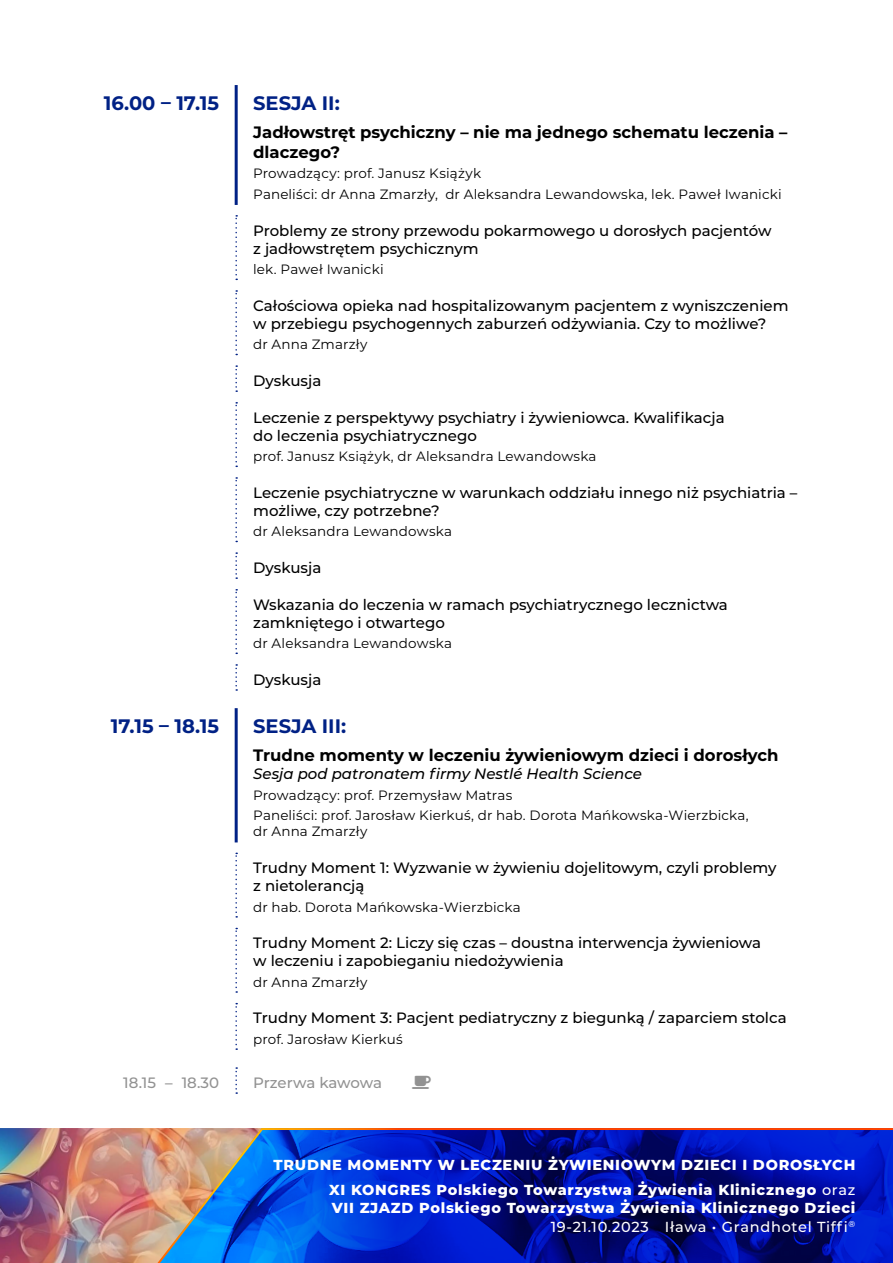
<style>
.page{position:relative;width:893px;height:1263px;background:#fff}
.page>*{position:absolute;margin:0;border:0;box-sizing:border-box;transform-origin:0 0}
.t1{font:700 19.5px "Montserrat";color:#002185}
.t2{font:700 16.5px/19.8px "Montserrat";color:#000}
.t3{font:500 15px/18px "Montserrat";color:#000}
.t4{font:italic 500 15px "Montserrat";color:#000}
.t5{font:500 15px "Montserrat";letter-spacing:-.01em;color:#929292}
.t6{font:800 14.55px/17.4px "Montserrat";letter-spacing:.05em;color:#fff}
.t7{font:500 14.55px "Montserrat";letter-spacing:.05em;color:#fff}
.t8{font:13.5px/20.4px "Montserrat";letter-spacing:.01em;color:#000}
.s1{font-weight:500}
</style>
<div class="page">
<svg style="left:235px;top:215px;width:2px;height:65px"></svg>
<svg style="left:235px;top:290px;width:2px;height:65px"></svg>
<svg style="left:235px;top:365px;width:2px;height:27px"></svg>
<svg style="left:235px;top:402px;width:2px;height:65px"></svg>
<svg style="left:235px;top:477px;width:2px;height:65px"></svg>
<svg style="left:235px;top:552px;width:2px;height:27px"></svg>
<svg style="left:235px;top:589px;width:2px;height:65px"></svg>
<svg style="left:235px;top:664px;width:2px;height:27px"></svg>
<svg style="left:235px;top:853px;width:2px;height:64px"></svg>
<svg style="left:235px;top:928px;width:2px;height:65px"></svg>
<svg style="left:235px;top:1003px;width:2px;height:47px"></svg>
<svg style="left:235px;top:1067px;width:2px;height:27px"></svg>
<hr style="left:235px;top:85px;width:3px;height:120px;background:#002185">
<hr style="left:235px;top:708px;width:3px;height:134px;background:#002185">
<img style="left:0;top:1128px;width:139px;height:135px">
<svg style="left:139px;top:1128px;width:754px;height:135px;background:#1730a9"></svg>
<h1 class="t1" style="left:104px;top:89px;width:117px">16.00 – 17.15</h1>
<h1 class="t1" style="left:253px;top:89px;width:88px">SESJA II:</h1>
<p class="t2" style="left:253px;top:122px;width:536px">Jadłowstręt psychiczny – nie ma jednego schematu leczenia – dlaczego?</p>
<p class="t8" style="left:253px;top:163px;width:530px">Prowadzący: prof. Janusz Książyk<br>Paneliści: dr Anna Zmarzły, dr Aleksandra Lewandowska, lek. Paweł Iwanicki</p>
<p class="t3" style="left:253px;top:221px;width:520px">Problemy ze strony przewodu pokarmowego u dorosłych pacjentów z jadłowstrętem psychicznym</p>
<p class="t8" style="left:253px;top:259px;width:132px">lek. Paweł Iwanicki</p>
<p class="t3" style="left:253px;top:296px;width:537px">Całościowa opieka nad hospitalizowanym pacjentem z wyniszczeniem w przebiegu psychogennych zaburzeń odżywiania. Czy to możliwe?</p>
<p class="t8" style="left:253px;top:334px;width:116px">dr Anna Zmarzły</p>
<p class="t3" style="left:253px;top:371px;width:70px">Dyskusja</p>
<p class="t3" style="left:253px;top:408px;width:473px">Leczenie z perspektywy psychiatry i żywieniowca. Kwalifikacja do leczenia psychiatrycznego</p>
<p class="t8" style="left:253px;top:446px;width:345px">prof. Janusz Książyk, dr Aleksandra Lewandowska</p>
<p class="t3" style="left:253px;top:483px;width:546px">Leczenie psychiatryczne w warunkach oddziału innego niż psychiatria – możliwe, czy potrzebne?</p>
<p class="t8" style="left:253px;top:521px;width:200px">dr Aleksandra Lewandowska</p>
<p class="t3" style="left:253px;top:558px;width:70px">Dyskusja</p>
<p class="t3" style="left:253px;top:595px;width:476px">Wskazania do leczenia w ramach psychiatrycznego lecznictwa zamkniętego i otwartego</p>
<p class="t8" style="left:253px;top:633px;width:200px">dr Aleksandra Lewandowska</p>
<p class="t3" style="left:253px;top:670px;width:70px">Dyskusja</p>
<h1 class="t1" style="left:111px;top:712px;width:110px">17.15 – 18.15</h1>
<h1 class="t1" style="left:253px;top:712px;width:94px">SESJA III:</h1>
<p class="t2" style="left:253px;top:745px;width:527px">Trudne momenty w leczeniu żywieniowym dzieci i dorosłych</p>
<p class="t4" style="left:253px;top:763px;width:390px">Sesja pod patronatem firmy Nestlé Health Science</p>
<p class="t8" style="left:253px;top:784px;width:497px">Prowadzący: prof. Przemysław Matras<br>Paneliści: prof. Jarosław Kierkuś, dr hab. Dorota Mańkowska-Wierzbicka,</p>
<p class="t8" style="left:253px;top:821px;width:116px">dr Anna Zmarzły</p>
<p class="t3" style="left:253px;top:858px;width:525px">Trudny Moment 1: Wyzwanie w żywieniu dojelitowym, czyli problemy z nietolerancją</p>
<p class="t8" style="left:253px;top:896px;width:269px">dr hab. Dorota Mańkowska-Wierzbicka</p>
<p class="t3" style="left:253px;top:933px;width:509px">Trudny Moment 2: Liczy się czas – doustna interwencja żywieniowa w leczeniu i zapobieganiu niedożywienia</p>
<p class="t8" style="left:253px;top:971px;width:116px">dr Anna Zmarzły</p>
<p class="t3" style="left:253px;top:1008px;width:535px">Trudny Moment 3: Pacjent pediatryczny z biegunką / zaparciem stolca</p>
<p class="t8" style="left:253px;top:1028px;width:151px">prof. Jarosław Kierkuś</p>
<p class="t5" style="left:123px;top:1072px;width:97px">18.15 – 18.30</p>
<p class="t5" style="left:253px;top:1072px;width:130px">Przerwa kawowa</p>
<p class="t6" style="left:274px;top:1156px;width:583px">TRUDNE MOMENTY W LECZENIU ŻYWIENIOWYM DZIECI I DOROSŁYCH</p>
<p class="t6" style="left:329px;top:1180px;width:528px">XI KONGRES Polskiego Towarzystwa Żywienia Klinicznego <span class="s1">oraz<br></span>VII ZJAZD Polskiego Towarzystwa Żywienia Klinicznego Dzieci</p>
<p class="t7" style="left:551px;top:1216px;width:306px">19-21.10.2023 Iława • Grandhotel Tiffi<sup>®</sup></p>
</div>
